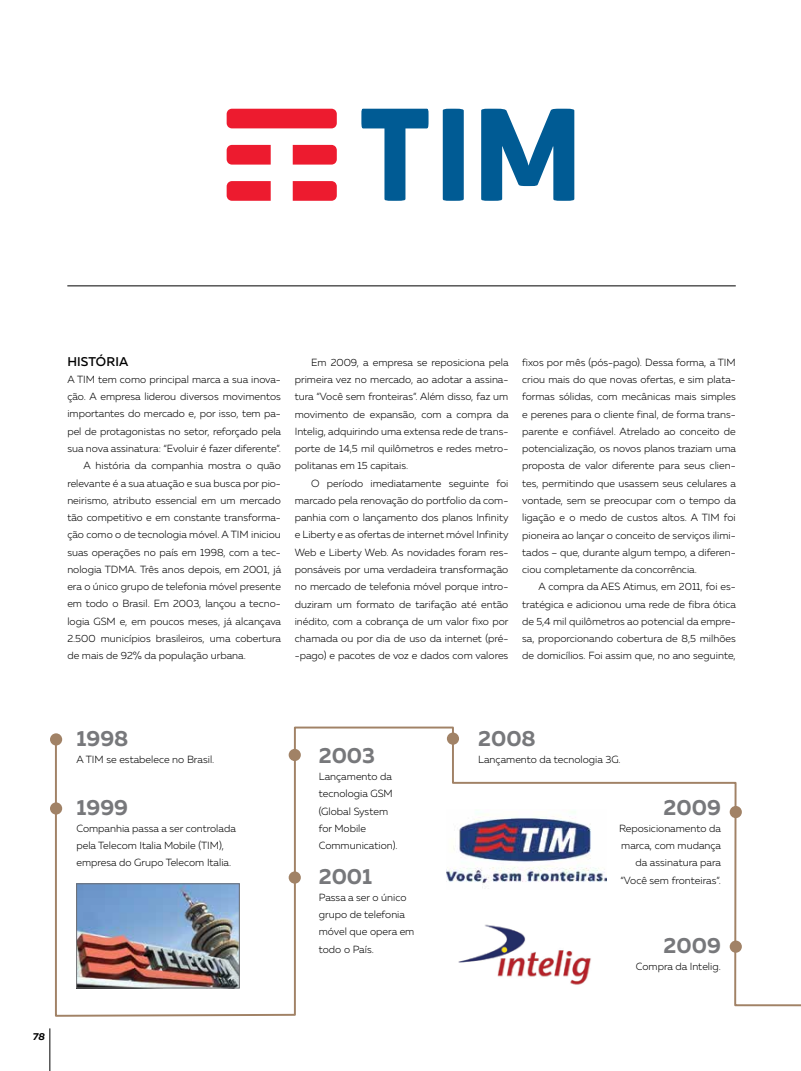
<style>
.page{position:relative;width:801px;height:1071px;background:#fff}
.page>*{position:absolute;margin:0;border:0;box-sizing:border-box;transform-origin:0 0}
.t1{font:700 21.88px "Muller";color:#77787b}
.t2{font:500 12.62px "Muller";letter-spacing:.01em;color:#000}
.t3{font:300 10.38px/17.2px "Muller";color:#000;text-align:justify}
.t4{font:italic 700 10px "Muller";color:#000}
.s1{font-size:10.38px}
</style>
<div class="page">
<hr style="left:50px;top:1028px;width:1px;height:42px;background:#000">
<svg style="left:54px;top:726px;width:747px;height:291px"></svg>
<hr style="left:67px;top:285px;width:669px;height:1px;background:#000">
<img style="left:78px;top:885px;width:159px;height:100px">
<div style="left:76px;top:883px;width:163px;height:104px;border:1px solid #6d6e71"></div>
<div style="left:50px;top:733px;width:12px;height:12px;background:#a18266;border-radius:50%"></div>
<div style="left:289px;top:748px;width:12px;height:12px;background:#a18266;border-radius:50%"></div>
<div style="left:289px;top:871px;width:12px;height:12px;background:#a18266;border-radius:50%"></div>
<div style="left:50px;top:802px;width:12px;height:12px;background:#a18266;border-radius:50%"></div>
<div style="left:730px;top:805px;width:12px;height:12px;background:#a18266;border-radius:50%"></div>
<div style="left:730px;top:940px;width:12px;height:12px;background:#a18266;border-radius:50%"></div>
<div style="left:447px;top:732px;width:12px;height:12px;background:#a18266;border-radius:50%"></div>
<svg style="left:361px;top:109px;width:213px;height:92px"></svg>
<svg style="left:227px;top:109px;width:110px;height:92px"></svg>
<p class="t2" style="left:67px;top:353px;width:62px">HISTÓRIA</p>
<p class="t3" style="left:67px;top:370px;width:215px">A TIM tem como principal marca a sua inova-</p>
<p class="t3" style="left:67px;top:388px;width:215px">ção. A empresa liderou diversos movimentos</p>
<p class="t3" style="left:67px;top:405px;width:215px">importantes do mercado e, por isso, tem pa-</p>
<p class="t3" style="left:67px;top:422px;width:215px">pel de protagonistas no setor, reforçado pela</p>
<p class="t3" style="left:67px;top:439px;width:215px">sua nova assinatura: “Evoluir é fazer diferente”.</p>
<p class="t3" style="left:84px;top:457px;width:199px">A história da companhia mostra o quão</p>
<p class="t3" style="left:67px;top:474px;width:215px">relevante é a sua atuação e sua busca por pio-</p>
<p class="t3" style="left:67px;top:491px;width:215px">neirismo, atributo essencial em um mercado</p>
<p class="t3" style="left:67px;top:508px;width:215px">tão competitivo e em constante transforma-</p>
<p class="t3" style="left:67px;top:526px;width:215px">ção como o de tecnologia móvel. A TIM iniciou</p>
<p class="t3" style="left:67px;top:543px;width:215px">suas operações no país em 1998, com a tec-</p>
<p class="t3" style="left:67px;top:560px;width:215px">nologia TDMA. Três anos depois, em 2001, já</p>
<p class="t3" style="left:67px;top:577px;width:215px">era o único grupo de telefonia móvel presente</p>
<p class="t3" style="left:67px;top:595px;width:215px">em todo o Brasil. Em 2003, lançou a tecno-</p>
<p class="t3" style="left:67px;top:612px;width:215px">logia GSM e, em poucos meses, já alcançava</p>
<p class="t3" style="left:67px;top:629px;width:215px">2.500 municípios brasileiros, uma cobertura</p>
<p class="t3" style="left:67px;top:646px;width:180px">de mais de 92% da população urbana.</p>
<p class="t3" style="left:295px;top:353px;width:215px;text-indent:16px">Em 2009, a empresa se reposiciona pela primeira vez no mercado, ao adotar a assina&shy;tura “Você sem fronteiras”. Além disso, faz um movimento de expansão, com a compra da Intelig, adquirindo uma extensa rede de trans&shy;porte de 14,5 mil quilômetros e redes metro&shy;politanas em 15 capitais.</p>
<p class="t3" style="left:295px;top:474px;width:215px;text-indent:16px">O período imediatamente seguinte foi marcado pela renovação do portfolio da com&shy;panhia com o lançamento dos planos Infinity e Liberty e as ofertas de internet móvel Infinity Web e Liberty Web. As novidades foram res&shy;ponsáveis por uma verdadeira transformação no mercado de telefonia móvel porque intro&shy;duziram um formato de tarifação até então inédito, com a cobrança de um valor fixo por chamada ou por dia de uso da internet (pré--pago) e pacotes de voz e dados com valores</p>
<p class="t3" style="left:522px;top:353px;width:215px">fixos por mês (pós-pago). Dessa forma, a TIM criou mais do que novas ofertas, e sim plata&shy;formas sólidas, com mecânicas mais simples e perenes para o cliente final, de forma trans&shy;parente e confiável. Atrelado ao conceito de potencialização, os novos planos traziam uma proposta de valor diferente para seus clien&shy;tes, permitindo que usassem seus celulares a vontade, sem se preocupar com o tempo da ligação e o medo de custos altos. A TIM foi pioneira ao lançar o conceito de serviços ilimi&shy;tados – que, durante algum tempo, a diferen&shy;ciou completamente da concorrência.</p>
<p class="t3" style="left:522px;top:577px;width:215px;text-indent:16px">A compra da AES Atimus, em 2011, foi es&shy;tratégica e adicionou uma rede de fibra ótica de 5,4 mil quilômetros ao potencial da empre&shy;sa, proporcionando cobertura de 8,5 milhões de domicílios. Foi assim que, no ano seguinte,</p>
<h1 class="t1" style="left:76px;top:724px;width:53px">1998</h1>
<p class="t3" style="left:76px;top:750px;width:139px">A TIM se estabelece no Brasil.</p>
<h1 class="t1" style="left:76px;top:793px;width:53px">1999</h1>
<p class="t3" style="left:76px;top:819px;width:161px;text-align:left">Companhia passa a ser controlada pela Telecom Italia Mobile (TIM), empresa do Grupo Telecom Italia.</p>
<p class="t4" style="left:33px;top:1029px;width:31px">78 <span class="s1">2</span></p>
<h1 class="t1" style="left:319px;top:741px;width:58px">2003</h1>
<p class="t3" style="left:319px;top:767px;width:80px;text-align:left">Lançamento da tecnologia GSM (Global System for Mobile<br>Communication).</p>
<h1 class="t1" style="left:319px;top:862px;width:55px">2001</h1>
<p class="t3" style="left:319px;top:888px;width:97px;text-align:left">Passa a ser o único grupo de telefonia móvel que opera em todo o País.</p>
<h1 class="t1" style="left:478px;top:724px;width:59px">2008</h1>
<p class="t3" style="left:478px;top:750px;width:144px">Lançamento da tecnologia 3G.</p>
<h1 class="t1" style="left:663px;top:793px;width:59px">2009</h1>
<p class="t3" style="left:619px;top:819px;width:104px;text-align:right">Reposicionamento da marca, com mudança da assinatura para “Você sem fronteiras”.</p>
<h1 class="t1" style="left:663px;top:931px;width:59px">2009</h1>
<p class="t3" style="left:636px;top:957px;width:86px">Compra da Intelig.</p>
</div>
